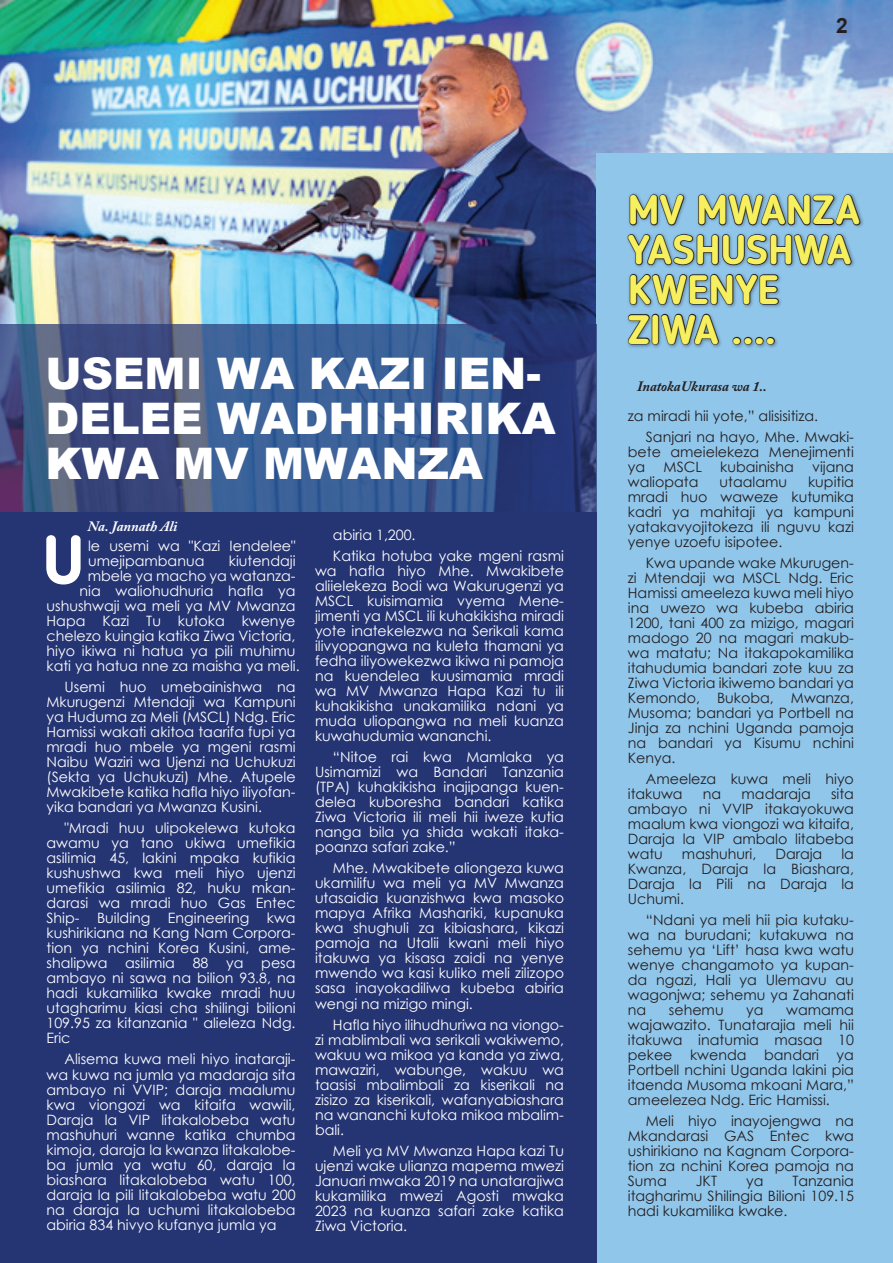
<style>
.page{position:relative;width:893px;height:1263px;background:#fff}
.page>*{position:absolute;margin:0;border:0;box-sizing:border-box;transform-origin:0 0}
.t1{font:900 43.5px/45px "Arial";color:#fff}
.t2{font:700 40.8px/39.8px "Blogger Sans";color:#f6ef5e}
.t3{font:700 21px "Arial";color:#231f20}
.t4{font:14.25px/15px "Century Gothic";color:#fff;text-align:justify}
.t5{font:14.25px/15px "Century Gothic";color:#231f20;text-align:justify}
.t6{font:italic 700 14.25px "Adobe Caslon Pro";color:#231f20}
.t7{font:italic 700 14.25px "Adobe Caslon Pro";color:#fff}
</style>
<div class="page">
<img style="left:0;top:0;width:893px;height:324px">
<div style="left:597px;top:153px;width:296px;height:1110px;background:#91c6eb"></div>
<div style="left:0;top:512px;width:597px;height:751px;background:#253574"></div>
<svg style="left:0;top:324px;width:597px;height:188px;background:#3a5489"></svg>
<img style="left:629px;top:215px;width:234px;height:133px">
<svg style="left:627px;top:193px;width:234px;height:73px"></svg>
<svg style="left:627px;top:273px;width:153px;height:73px"></svg>
<div style="left:732px;top:337px;width:9px;height:8px;border:2px solid #231f20;border-radius:50%"></div>
<div style="left:744px;top:337px;width:8px;height:8px;border:2px solid #231f20;border-radius:50%"></div>
<div style="left:755px;top:337px;width:9px;height:8px;border:2px solid #231f20;border-radius:50%"></div>
<div style="left:766px;top:337px;width:9px;height:8px;border:2px solid #231f20;border-radius:50%"></div>
<svg style="left:46px;top:535px;width:35px;height:49px"></svg>
<h3 class="t3" style="left:836px;top:11px;width:13px">2</h3>
<h1 class="t1" style="left:46px;top:349px;width:511px">USEMI WA KAZI IEN-<br>DELEE WADHIHIRIKA<br>KWA MV MWANZA</h1>
<p class="t7" style="left:88px;top:517px;width:91px">Na. Jannath Ali</p>
<p class="t4" style="left:88px;top:538px;width:209px">le usemi wa "Kazi Iendelee" umejipambanua</p>
<p class="t4" style="left:47px;top:553px;width:255px;text-align:right">kiutendaji<br>mbele ya macho ya watanza-<br>nia waliohudhuria hafla ya ushushwaji wa meli ya MV Mwanza<br>Hapa Kazi Tu kutoka kwenye chelezo kuingia katika Ziwa Victoria, hiyo ikiwa ni hatua ya pili muhimu kati ya hatua nne za maisha ya meli.</p>
<p class="t4" style="left:47px;top:679px;width:251px;text-indent:18px">Usemi huo umebainishwa na Mkurugenzi Mtendaji wa Kampuni ya Huduma za Meli (MSCL) Ndg. Eric Hamissi wakati akitoa taarifa fupi ya mradi huo mbele ya mgeni rasmi Naibu Waziri wa Ujenzi na Uchukuzi (Sekta ya Uchukuzi) Mhe. Atupele Mwakibete katika hafla hiyo iliyofan&shy;yika bandari ya Mwanza Kusini.</p>
<p class="t4" style="left:47px;top:820px;width:251px;text-indent:18px">"Mradi huu ulipokelewa kutoka awamu ya tano ukiwa umefikia asilimia 45, lakini mpaka kufikia kushushwa kwa meli hiyo ujenzi umefikia asilimia 82, huku mkan&shy;darasi wa mradi huo Gas Entec Ship- Building Engineering kwa kushirikiana na Kang Nam Corpora&shy;tion ya nchini Korea Kusini, ame&shy;shalipwa asilimia 88 ya pesa ambayo ni sawa na bilion 93.8, na hadi kukamilika kwake mradi huu utagharimu kiasi cha shilingi bilioni 109.95 za kitanzania " alieleza Ndg.<br>Eric</p>
<p class="t4" style="left:47px;top:1051px;width:251px;text-indent:18px">Alisema kuwa meli hiyo inataraji&shy;wa kuwa na jumla ya madaraja sita ambayo ni VVIP; daraja maalumu kwa viongozi wa kitaifa wawili, Daraja la VIP litakalobeba watu mashuhuri wanne katika chumba kimoja, daraja la kwanza litakalobe&shy;ba jumla ya watu 60, daraja la biashara litakalobeba watu 100, daraja la pili litakalobeba watu 200 na daraja la uchumi litakalobeba abiria 834 hivyo kufanya jumla ya</p>
<p class="t4" style="left:333px;top:524px;width:233px;line-height:21px">abiria 1,200.<br>Katika hotuba yake mgeni rasmi</p>
<p class="t4" style="left:315px;top:563px;width:251px">wa hafla hiyo Mhe. Mwakibete aliielekeza Bodi wa Wakurugenzi ya MSCL kuisimamia vyema Mene&shy;jimenti ya MSCL ili kuhakikisha miradi yote inatekelezwa na Serikali kama ilivyopangwa na kuleta thamani ya fedha iliyowekezwa ikiwa ni pamoja na kuendelea kuusimamia mradi wa MV Mwanza Hapa Kazi tu ili kuhakikisha unakamilika ndani ya muda uliopangwa na meli kuanza kuwahudumia wananchi.</p>
<p class="t4" style="left:315px;top:749px;width:251px;text-indent:18px">“Nitoe rai kwa Mamlaka ya Usimamizi wa Bandari Tanzania (TPA) kuhakikisha inajipanga kuen&shy;delea kuboresha bandari katika Ziwa Victoria ili meli hii iweze kutia nanga bila ya shida wakati itaka&shy;poanza safari zake.”</p>
<p class="t4" style="left:315px;top:860px;width:251px;text-indent:18px">Mhe. Mwakibete aliongeza kuwa ukamilifu wa meli ya MV Mwanza utasaidia kuanzishwa kwa masoko mapya Afrika Mashariki, kupanuka kwa shughuli za kibiashara, kikazi pamoja na Utalii kwani meli hiyo itakuwa ya kisasa zaidi na yenye mwendo wa kasi kuliko meli zilizopo sasa inayokadiliwa kubeba abiria wengi na mizigo mingi.</p>
<p class="t4" style="left:315px;top:1017px;width:251px;text-indent:18px">Hafla hiyo ilihudhuriwa na viongo&shy;zi mablimbali wa serikali wakiwemo, wakuu wa mikoa ya kanda ya ziwa, mawaziri, wabunge, wakuu wa taasisi mbalimbali za kiserikali na zisizo za kiserikali, wafanyabiashara na wananchi kutoka mikoa mbalim&shy;bali.</p>
<p class="t4" style="left:315px;top:1143px;width:251px;text-indent:18px">Meli ya MV Mwanza Hapa kazi Tu ujenzi wake ulianza mapema mwezi Januari mwaka 2019 na unatarajiwa kukamilika mwezi Agosti mwaka 2023 na kuanza safari zake katika Ziwa Victoria.</p>
<h2 class="t2" style="left:628px;top:190px;width:234px">MV MWANZA<br>YASHUSHWA<br>KWENYE<br>ZIWA ....</h2>
<p class="t6" style="left:637px;top:377px;width:131px">InatokaUkurasa wa 1..</p>
<p class="t5" style="left:646px;top:405px;width:210px;line-height:21px;text-indent:-18px">za miradi hii yote,” alisisitiza.<br>Sanjari na hayo, Mhe. Mwaki-</p>
<p class="t5" style="left:628px;top:444px;width:228px">bete ameielekeza Menejimenti ya</p>
<p class="t5" style="left:664px;top:459px;width:40px">MSCL</p>
<p class="t5" style="left:720px;top:459px;width:75px">kubainisha</p>
<p class="t5" style="left:812px;top:459px;width:43px">vijana</p>
<p class="t5" style="left:628px;top:474px;width:72px">waliopata</p>
<p class="t5" style="left:719px;top:474px;width:69px">utaalamu</p>
<p class="t5" style="left:628px;top:474px;width:228px;text-indent:180px">kupitia mradi huo waweze kutumika kadri ya mahitaji ya kampuni yatakavyojitokeza ili nguvu kazi yenye uzoefu isipotee.</p>
<p class="t5" style="left:628px;top:555px;width:228px;text-indent:18px">Kwa upande wake Mkurugen&shy;zi Mtendaji wa MSCL Ndg. Eric Hamissi ameeleza kuwa meli hiyo ina uwezo wa kubeba abiria 1200, tani 400 za mizigo, magari madogo 20 na magari makub&shy;wa matatu; Na itakapokamilika itahudumia bandari zote kuu za Ziwa Victoria ikiwemo bandari ya Kemondo, Bukoba, Mwanza, Musoma; bandari ya Portbell na Jinja za nchini Uganda pamoja na bandari ya Kisumu nchini Kenya.</p>
<p class="t5" style="left:628px;top:771px;width:228px;text-indent:18px">Ameeleza kuwa meli hiyo itakuwa</p>
<p class="t5" style="left:628px;top:786px;width:228px;text-indent:203px">sita ambayo ni VVIP itakayokuwa maalum kwa viongozi wa kitaifa, Daraja la VIP ambalo litabeba watu</p>
<p class="t5" style="left:703px;top:786px;width:20px">na</p>
<p class="t5" style="left:741px;top:786px;width:71px">madaraja</p>
<p class="t5" style="left:682px;top:846px;width:76px">mashuhuri,</p>
<p class="t5" style="left:775px;top:846px;width:48px">Daraja</p>
<p class="t5" style="left:628px;top:846px;width:228px;text-indent:213px">la Kwanza, Daraja la Biashara, Daraja la Pili na Daraja la Uchumi.</p>
<p class="t5" style="left:628px;top:912px;width:228px;text-indent:18px">“Ndani ya meli hii pia kutaku&shy;wa na burudani; kutakuwa na sehemu ya ‘Lift’ hasa kwa watu wenye changamoto ya kupan&shy;da ngazi, Hali ya Ulemavu au wagonjwa; sehemu ya Zahanati na</p>
<p class="t5" style="left:669px;top:1002px;width:56px">sehemu</p>
<p class="t5" style="left:746px;top:1002px;width:19px">ya</p>
<p class="t5" style="left:628px;top:1002px;width:228px;text-indent:158px">wamama wajawazito. Tunatarajia meli hii itakuwa inatumia masaa 10 pekee kwenda bandari ya Portbell nchini Uganda lakini pia itaenda Musoma mkoani Mara,” ameelezea Ndg. Eric Hamissi.</p>
<p class="t5" style="left:628px;top:1113px;width:228px;text-indent:18px">Meli hiyo inayojengwa na Mkandarasi GAS Entec kwa ushirikiano na Kagnam Corpora&shy;tion za nchini Korea pamoja na Suma</p>
<p class="t5" style="left:628px;top:1173px;width:228px;text-indent:165px">Tanzania itagharimu Shilingia Bilioni 109.15 hadi kukamilika kwake.</p>
<p class="t5" style="left:696px;top:1173px;width:23px">JKT</p>
<p class="t5" style="left:746px;top:1173px;width:19px">ya</p>
</div>
